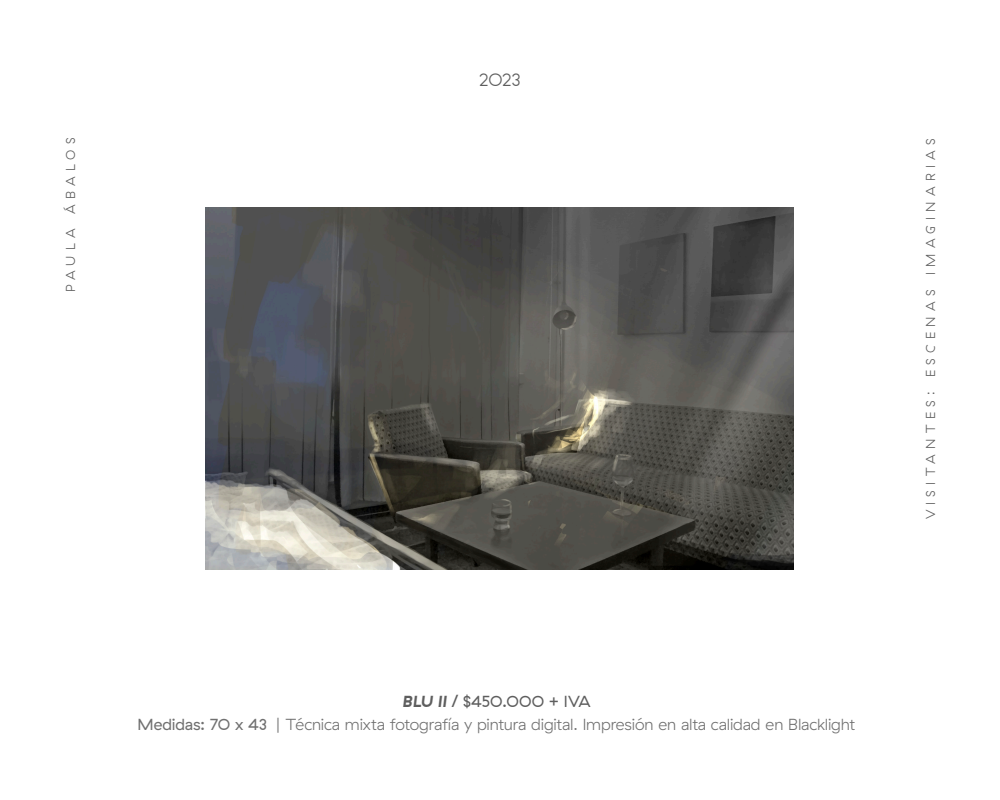
<style>
.page{position:relative;width:1000px;height:800px;background:#fff}
.page>*{position:absolute;margin:0;border:0;box-sizing:border-box;transform-origin:0 0}
.ingles{font:300 18px "GT Haptik Trial";color:#5e5e5e}
.texto{font:300 16px "GT Haptik";letter-spacing:-.01em;color:#707070}
.ingles-2{font:16px "GT Haptik";color:#5e5e5e}
.ingles-3{font:300 13px "GT Haptik";letter-spacing:.41em;color:#5e5e5e}
.s1{font-weight:700;font-style:italic}
.s2{font-family:"Agency FB";font-weight:700}
.s3{font-weight:400}
.s4{font-family:"Agency FB";font-weight:400}
</style>
<div class="page">
<img style="left:206px;top:208px;width:588px;height:361px">
<p class="ingles-3" style="left:63px;top:292px;width:156px;rotate:-90deg">PAULA ÁBALOS</p>
<p class="ingles" style="left:479px;top:73px;width:43px">2O23</p>
<p class="ingles-2" style="left:402px;top:692px;width:190px"><span class="s1">BLU II</span> <span class="s2">/</span> $45O.OOO + IVA</p>
<p class="texto" style="left:138px;top:715px;width:719px"><span class="s3">Medidas: 7O x 43</span> <span class="s4">|</span> Técnica mixta fotografía y pintura digital. Impresión en alta calidad en Blacklight</p>
<p class="ingles-3" style="left:923px;top:519px;width:382px;rotate:-90deg">VISITANTES: ESCENAS IMAGINARIAS</p>
</div>
